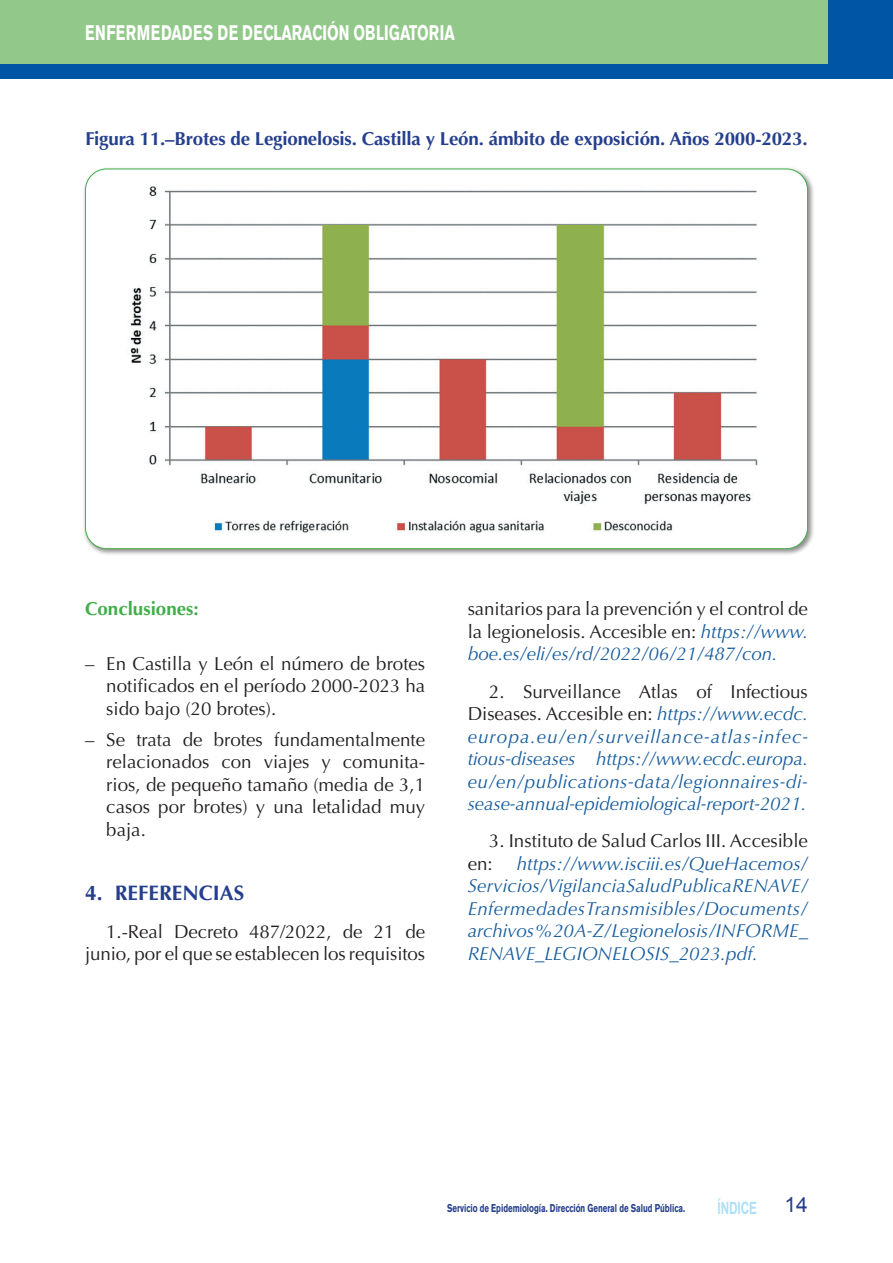
<style>
.page{position:relative;width:893px;height:1263px;background:#fff}
.page>*{position:absolute;margin:0;border:0;box-sizing:border-box;transform-origin:0 0}
.t1{font:700 21px "Akzidenz Grotesk BE";color:#fff;scale:.7 1}
.t2{font:700 21px "Optima";color:#253f8e}
.t3{font:21px "Arial";color:#253f8e}
.t4{font:18.75px/22.5px "Optima";color:#231f20;text-align:justify}
.t5{font:italic 18.75px/22.5px "Optima";color:#175d9e;text-align:justify}
.t6{font:700 18.75px "Optima";letter-spacing:-.01em;color:#253f8e}
.t7{font:700 18.75px "Optima";color:#40ae49}
.t8{font:700 16.8px "Arial";letter-spacing:-.01em;color:#aae0f9;scale:.7 1}
.t9{font:700 11.25px "Akzidenz Grotesk BE";color:#253f8e;scale:.7 1}
.s1{font-style:italic;color:#175d9e}
.s2{font-style:normal;color:#231f20}
</style>
<div class="page">
<div style="left:0;top:0;width:893px;height:79px;background:#0155a5"></div>
<div style="left:0;top:0;width:828px;height:64px;background:#92c889"></div>
<div style="left:82px;top:166px;width:733px;height:390px;background:#231f20;opacity:.5"></div>
<div style="left:85px;top:169px;width:722px;height:380px;background:#fff;border-radius:21px"></div>
<img style="left:130px;top:186px;width:628px;height:347px">
<p class="t1" style="left:85px;top:20px;width:530px">ENFERMEDADES DE DECLARACIÓN OBLIGATORIA</p>
<p class="t6" style="left:85px;top:128px;width:724px">Figura 11.–Brotes de Legionelosis. Castilla y León. ámbito de exposición. Años 2000-2023.</p>
<p class="t7" style="left:85px;top:598px;width:115px">Conclusiones:</p>
<p class="t4" style="left:106px;top:652px;width:320px;text-indent:-21px">– En Castilla y León el número de brotes notificados en el período 2000-2023 ha sido bajo (20 brotes).</p>
<p class="t4" style="left:106px;top:728px;width:320px;text-indent:-21px">– Se trata de brotes fundamentalmente relacionados con viajes y comunita&shy;rios, de pequeño tamaño (media de 3,1 casos por brotes) y una letalidad muy baja.</p>
<p class="t2" style="left:85px;top:881px;width:161px">4. REFERENCIAS</p>
<p class="t4" style="left:85px;top:920px;width:342px;text-align:right">1.-Real Decreto 487/2022, de 21 de junio, por el que se establecen los requisitos</p>
<p class="t4" style="left:468px;top:598px;width:342px">sanitarios para la prevención y el control de la legionelosis. Accesible en: <span class="s1">https://www. boe.es/eli/es/rd/2022/06/21/487/con.</span></p>
<p class="t5" style="left:468px;top:680px;width:342px;text-indent:21px"><span class="s2">2. Surveillance Atlas of Infectious Diseases. Accesible en:</span> https://www.ecdc. europa.eu/en/surveillance-atlas-infec&shy;tious-diseases https://www.ecdc.europa. eu/en/publications-data/legionnaires-di&shy;sease-annual-epidemiological-report-2021.</p>
<p class="t4" style="left:468px;top:830px;width:342px;text-indent:21px">3. Instituto de Salud Carlos III. Accesible en:</p>
<p class="t5" style="left:468px;top:852px;width:342px;text-indent:49px">https://www.isciii.es/QueHacemos/ Servicios/VigilanciaSaludPublicaRENAVE/ EnfermedadesTransmisibles/Documents/ archivos%20A-Z/Legionelosis/INFORME_ RENAVE_LEGIONELOSIS_2023.pdf.</p>
<p class="t9" style="left:447px;top:1201px;width:341px">Servicio de Epidemiología. Dirección General de Salud Pública.</p>
<p class="t8" style="left:718px;top:1196px;width:58px">ÍNDICE</p>
<p class="t3" style="left:785px;top:1191px;width:25px">14</p>
</div>
